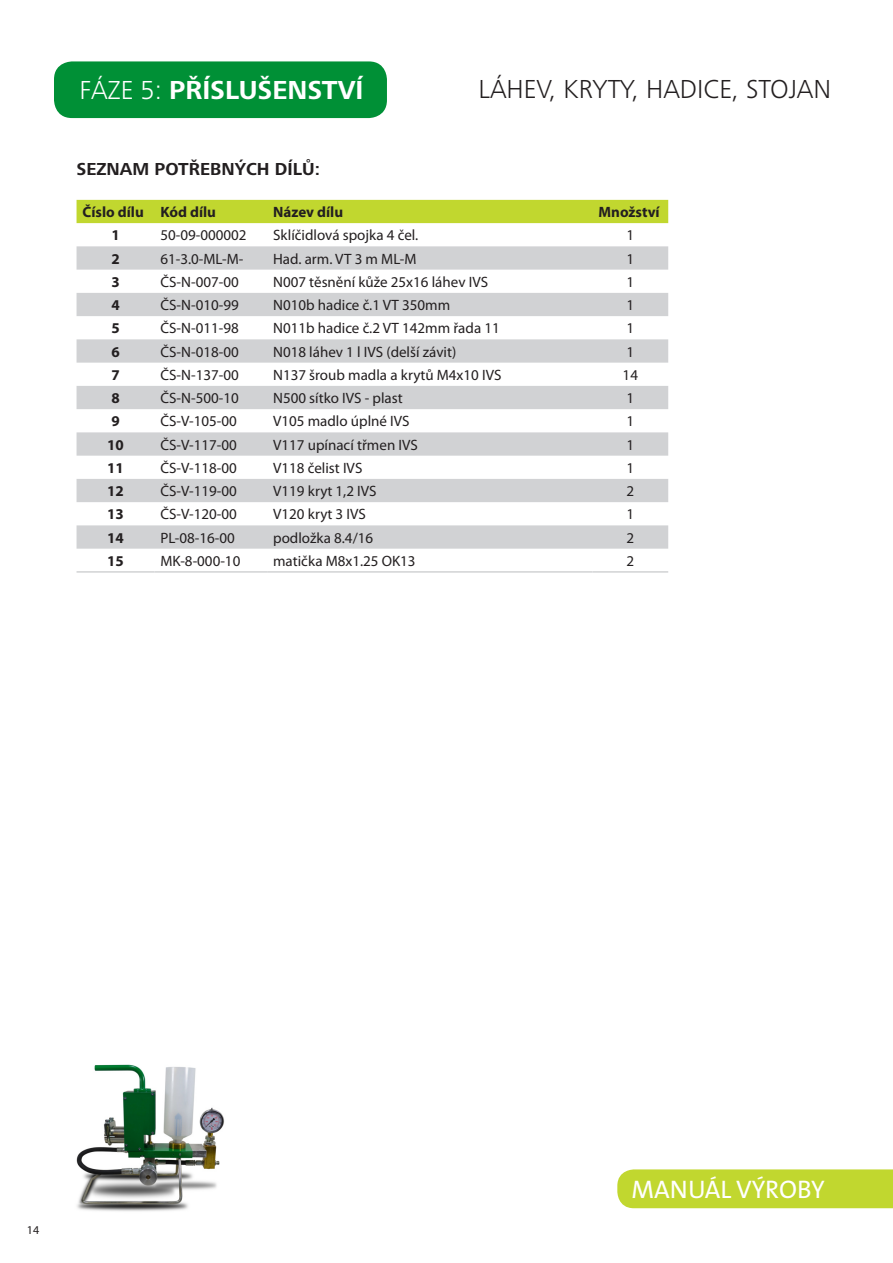
<style>
.page{position:relative;width:893px;height:1263px;background:#fff}
.page>*{position:absolute;margin:0;border:0;box-sizing:border-box;transform-origin:0 0}
.t1{font:300 27px "Frutiger Next LTW1 G";color:#231f20}
.t2{font:700 27px "Frutiger Next LTW1 G";color:#fff}
.t3{font:25.5px "The Sans Os F";letter-spacing:-.005em;color:#fff}
.t4{font:700 18px "Frutiger Next LTW1 G";color:#231f20}
.t5{font:15px "Myriad Pro";color:#231f20}
.t6{font:700 15px "Myriad Pro";color:#231f20}
.t7{font:12px "Myriad Pro";color:#231f20}
.s1{font-weight:300}
</style>
<div class="page">
<div style="left:54px;top:61px;width:333px;height:57px;background:#009036;border-radius:18px"></div>
<div style="left:617px;top:1169px;width:276px;height:39px;background:#c1d72f"></div>
<img style="left:76px;top:1064px;width:149px;height:147px">
<div style="left:77px;top:200px;width:591px;height:23px;background:#c1d72f"></div>
<svg style="left:77px;top:246px;width:591px;height:303px;fill:#d1d2d4"></svg>
<hr style="left:77px;top:571px;width:77px;height:2px;background:#d1d2d4">
<hr style="left:154px;top:571px;width:113px;height:2px;background:#d1d2d4">
<hr style="left:267px;top:571px;width:325px;height:2px;background:#d1d2d4">
<hr style="left:592px;top:571px;width:76px;height:2px;background:#d1d2d4">
<p class="t2" style="left:80px;top:74px;width:286px"><span class="s1">FÁZE 5:</span> PŘÍSLUŠENSTVÍ</p>
<p class="t4" style="left:77px;top:158px;width:245px">SEZNAM POTŘEBNÝCH DÍLŮ:</p>
<p class="t1" style="left:478px;top:74px;width:354px">LÁHEV, KRYTY, HADICE, STOJAN</p>
<p class="t6" style="left:83px;top:202px;width:63px">Číslo dílu</p>
<p class="t6" style="left:160px;top:202px;width:57px">Kód dílu</p>
<p class="t6" style="left:273px;top:202px;width:71px">Název dílu</p>
<p class="t6" style="left:598px;top:202px;width:63px">Množství</p>
<p class="t6" style="left:111px;top:226px;width:10px">1</p>
<p class="t5" style="left:160px;top:226px;width:88px">50-09-000002</p>
<p class="t5" style="left:273px;top:226px;width:147px">Sklíčidlová spojka 4 čel.</p>
<p class="t5" style="left:626px;top:226px;width:9px">1</p>
<p class="t6" style="left:111px;top:249px;width:10px">2</p>
<p class="t5" style="left:160px;top:249px;width:84px">61-3.0-ML-M-</p>
<p class="t5" style="left:273px;top:249px;width:145px">Had. arm. VT 3 m ML-M</p>
<p class="t5" style="left:626px;top:249px;width:9px">1</p>
<p class="t6" style="left:111px;top:272px;width:10px">3</p>
<p class="t5" style="left:160px;top:273px;width:80px">ČS-N-007-00</p>
<p class="t5" style="left:273px;top:273px;width:216px">N007 těsnění kůže 25x16 láhev IVS</p>
<p class="t5" style="left:626px;top:273px;width:9px">1</p>
<p class="t6" style="left:111px;top:295px;width:10px">4</p>
<p class="t5" style="left:160px;top:296px;width:80px">ČS-N-010-99</p>
<p class="t5" style="left:273px;top:296px;width:179px">N010b hadice č.1 VT 350mm</p>
<p class="t5" style="left:626px;top:296px;width:9px">1</p>
<p class="t6" style="left:111px;top:319px;width:10px">5</p>
<p class="t5" style="left:160px;top:319px;width:80px">ČS-N-011-98</p>
<p class="t5" style="left:273px;top:319px;width:228px">N011b hadice č.2 VT 142mm řada 11</p>
<p class="t5" style="left:626px;top:319px;width:9px">1</p>
<p class="t6" style="left:111px;top:342px;width:10px">6</p>
<p class="t5" style="left:160px;top:342px;width:80px">ČS-N-018-00</p>
<p class="t5" style="left:273px;top:342px;width:185px">N018 láhev 1 l IVS (delší závit)</p>
<p class="t5" style="left:626px;top:342px;width:9px">1</p>
<p class="t6" style="left:111px;top:365px;width:10px">7</p>
<p class="t5" style="left:160px;top:366px;width:80px">ČS-N-137-00</p>
<p class="t5" style="left:273px;top:366px;width:230px">N137 šroub madla a krytů M4x10 IVS</p>
<p class="t5" style="left:623px;top:366px;width:17px">14</p>
<p class="t6" style="left:111px;top:388px;width:10px">8</p>
<p class="t5" style="left:160px;top:389px;width:80px">ČS-N-500-10</p>
<p class="t5" style="left:273px;top:389px;width:131px">N500 sítko IVS - plast</p>
<p class="t5" style="left:626px;top:389px;width:9px">1</p>
<p class="t6" style="left:111px;top:412px;width:10px">9</p>
<p class="t5" style="left:160px;top:412px;width:78px">ČS-V-105-00</p>
<p class="t5" style="left:273px;top:412px;width:138px">V105 madlo úplné IVS</p>
<p class="t5" style="left:626px;top:412px;width:9px">1</p>
<p class="t6" style="left:107px;top:435px;width:18px">10</p>
<p class="t5" style="left:160px;top:435px;width:78px">ČS-V-117-00</p>
<p class="t5" style="left:273px;top:435px;width:146px">V117 upínací třmen IVS</p>
<p class="t5" style="left:626px;top:435px;width:9px">1</p>
<p class="t6" style="left:107px;top:458px;width:18px">11</p>
<p class="t5" style="left:160px;top:459px;width:78px">ČS-V-118-00</p>
<p class="t5" style="left:273px;top:459px;width:91px">V118 čelist IVS</p>
<p class="t5" style="left:626px;top:459px;width:9px">1</p>
<p class="t6" style="left:107px;top:481px;width:18px">12</p>
<p class="t5" style="left:160px;top:482px;width:78px">ČS-V-119-00</p>
<p class="t5" style="left:273px;top:482px;width:105px">V119 kryt 1,2 IVS</p>
<p class="t5" style="left:626px;top:482px;width:9px">2</p>
<p class="t6" style="left:107px;top:505px;width:18px">13</p>
<p class="t5" style="left:160px;top:505px;width:78px">ČS-V-120-00</p>
<p class="t5" style="left:273px;top:505px;width:94px">V120 kryt 3 IVS</p>
<p class="t5" style="left:626px;top:505px;width:9px">1</p>
<p class="t6" style="left:107px;top:528px;width:18px">14</p>
<p class="t5" style="left:160px;top:528px;width:76px">PL-08-16-00</p>
<p class="t5" style="left:273px;top:528px;width:102px">podložka 8.4/16</p>
<p class="t5" style="left:626px;top:528px;width:9px">2</p>
<p class="t6" style="left:107px;top:551px;width:18px">15</p>
<p class="t5" style="left:160px;top:552px;width:81px">MK-8-000-10</p>
<p class="t5" style="left:273px;top:552px;width:144px">matička M8x1.25 OK13</p>
<p class="t5" style="left:626px;top:552px;width:9px">2</p>
<p class="t7" style="left:27px;top:1222px;width:14px">14</p>
<p class="t3" style="left:631px;top:1173px;width:195px">MANUÁL VÝROBY</p>
</div>
